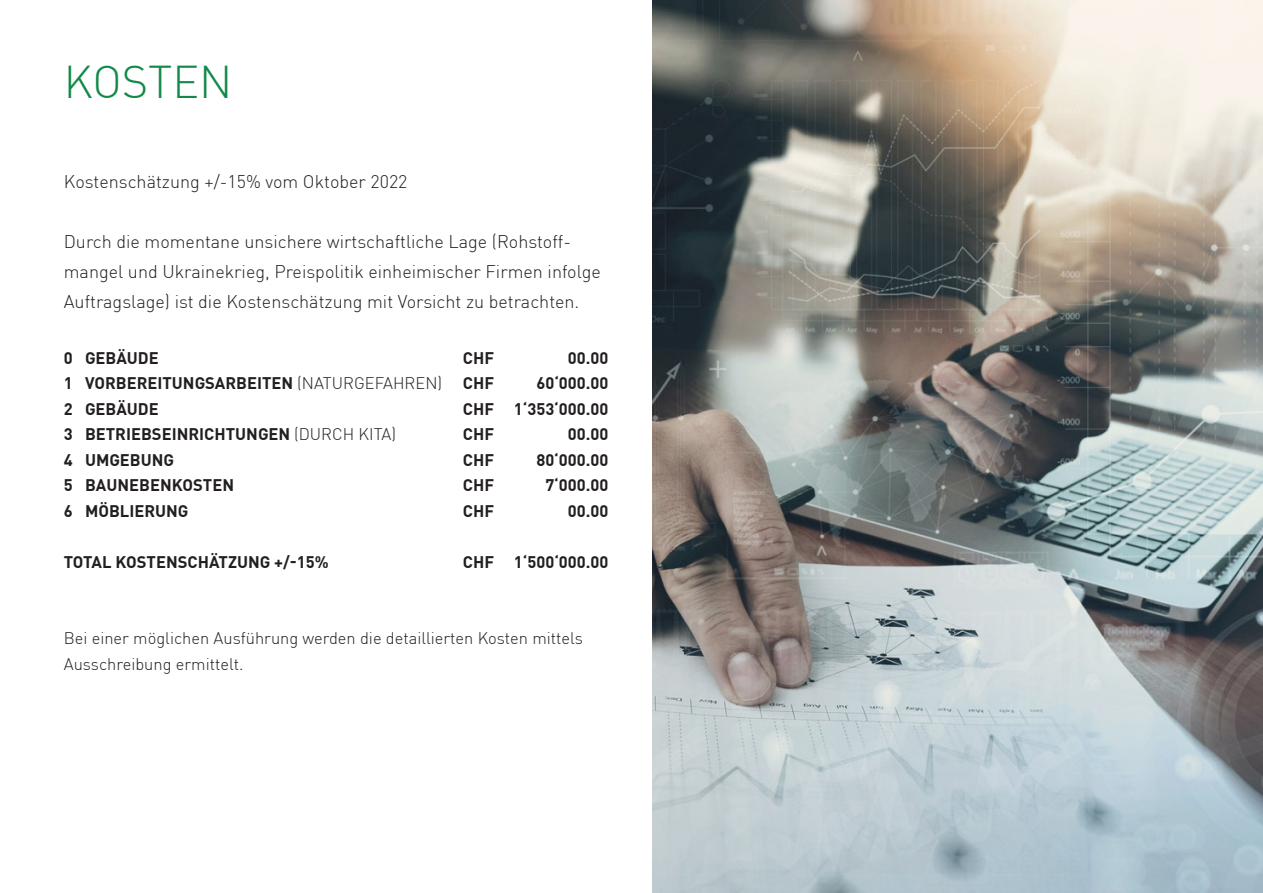
<style>
.page{position:relative;width:1263px;height:893px;background:#fff}
.page>*{position:absolute;margin:0;border:0;box-sizing:border-box;transform-origin:0 0}
.t1{font:300 45px "DIN Pro";color:#108949}
.t2{font:300 18px/30px "DIN Pro";color:#231f20}
.t3{font:700 16.5px "DIN Pro";color:#231f20}
.t4{font:300 16.5px/25.5px "DIN Pro";color:#231f20}
.s1{font-weight:300}
</style>
<div class="page">
<img style="left:653px;top:0;width:610px;height:893px">
<p class="t1" style="left:64px;top:54px;width:170px">KOSTEN</p>
<p class="t2" style="left:64px;top:166px;width:345px">Kostenschätzung +/-15% vom Oktober 2022</p>
<p class="t2" style="left:64px;top:226px;width:539px">Durch die momentane unsichere wirtschaftliche Lage (Rohstoff&shy;mangel und Ukrainekrieg, Preispolitik einheimischer Firmen infolge<br>Auftragslage) ist die Kostenschätzung mit Vorsicht zu betrachten.</p>
<p class="t3" style="left:64px;top:347px;width:97px">0 GEBÄUDE</p>
<p class="t3" style="left:463px;top:347px;width:33px">CHF</p>
<p class="t3" style="left:568px;top:347px;width:42px">00.00</p>
<p class="t3" style="left:64px;top:372px;width:432px">1 VORBEREITUNGSARBEITEN <span class="s1">(NATURGEFAHREN)</span> CHF</p>
<p class="t3" style="left:536px;top:372px;width:73px">60‘000.00</p>
<p class="t3" style="left:64px;top:398px;width:97px">2 GEBÄUDE</p>
<p class="t3" style="left:463px;top:398px;width:147px">CHF 1‘353‘000.00</p>
<p class="t3" style="left:64px;top:423px;width:334px">3 BETRIEBSEINRICHTUNGEN <span class="s1">(DURCH KITA)</span></p>
<p class="t3" style="left:463px;top:423px;width:33px">CHF</p>
<p class="t3" style="left:568px;top:423px;width:42px">00.00</p>
<p class="t3" style="left:64px;top:449px;width:112px">4 UMGEBUNG</p>
<p class="t3" style="left:463px;top:449px;width:33px">CHF</p>
<p class="t3" style="left:536px;top:449px;width:73px">80‘000.00</p>
<p class="t3" style="left:64px;top:474px;width:172px">5 BAUNEBENKOSTEN</p>
<p class="t3" style="left:463px;top:474px;width:33px">CHF</p>
<p class="t3" style="left:545px;top:474px;width:64px">7‘000.00</p>
<p class="t3" style="left:64px;top:500px;width:126px">6 MÖBLIERUNG</p>
<p class="t3" style="left:463px;top:500px;width:33px">CHF</p>
<p class="t3" style="left:568px;top:500px;width:42px">00.00</p>
<p class="t3" style="left:64px;top:551px;width:266px">TOTAL KOSTENSCHÄTZUNG +/-15%</p>
<p class="t3" style="left:463px;top:551px;width:147px">CHF 1‘500‘000.00</p>
<p class="t4" style="left:64px;top:625px;width:521px">Bei einer möglichen Ausführung werden die detaillierten Kosten mittels<br>Ausschreibung ermittelt.</p>
</div>
